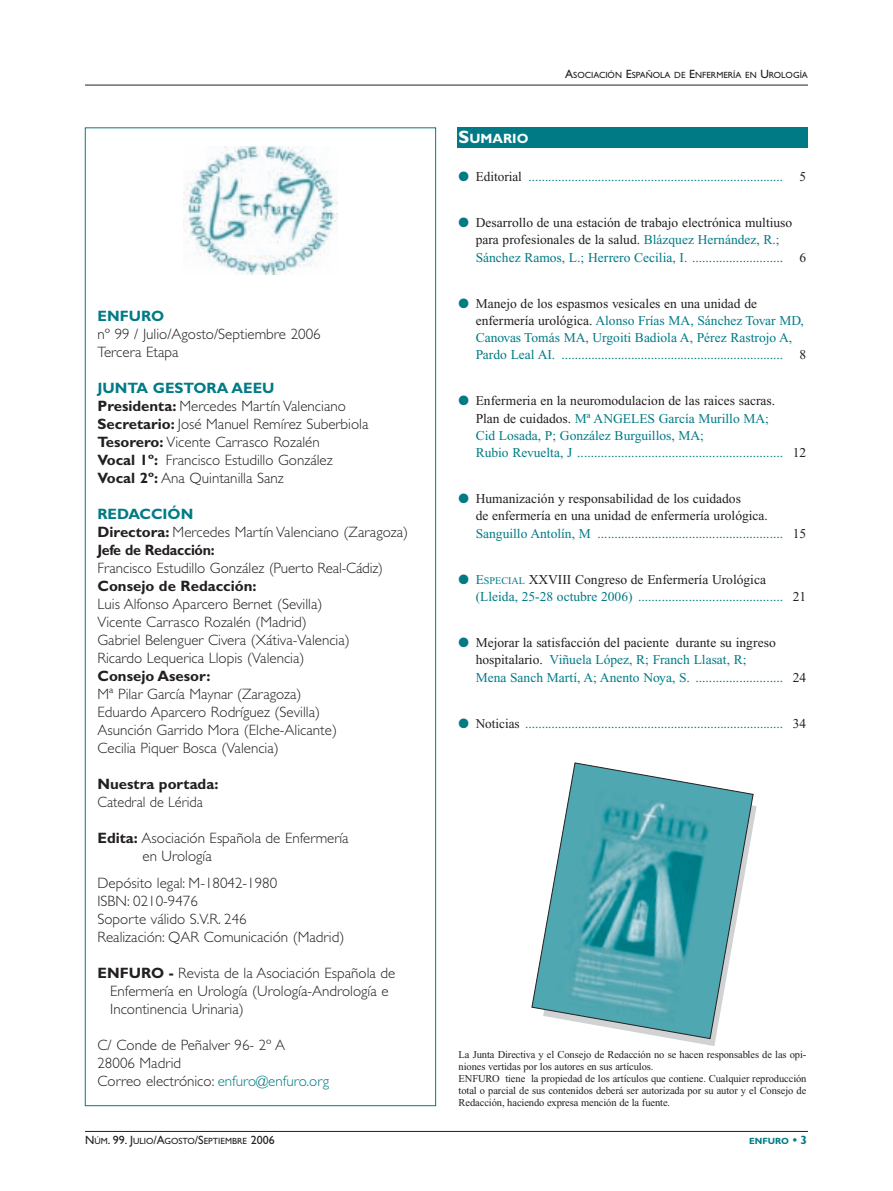
<style>
.page{position:relative;width:893px;height:1191px;background:#fff}
.page>*{position:absolute;margin:0;border:0;box-sizing:border-box;transform-origin:0 0}
.t1{font:300 15px/18px "Gill Sans";color:#231f20}
.t2{font:700 15px "Gill Sans";color:#231f20}
.t3{font:300 15px "Gill Sans";color:#231f20;scale:.95 1}
.t4{font:700 15px "Gill Sans";color:#007b85}
.t5{font:13.5px/17.2px "Times New Roman";color:#007b85}
.t6{font:13.5px/17.2px "Times New Roman";color:#231f20}
.t7{font:700 13.5px "Gill Sans";color:#fff}
.t8{font:10.5px/12px "Times New Roman";letter-spacing:-.01em;color:#231f20}
.t9{font:9px "Gill Sans";color:#231f20}
.t10{font:700 9px "Gill Sans";color:#007b85}
.s1{font-weight:700;color:#007b85}
.s2{font-weight:700}
.s3{color:#007b85}
.s4{font-size:12px}
.s5{font-size:18px}
.s6{color:#231f20}
.s7{font-size:10.2px}
</style>
<div class="page">
<hr style="left:85px;top:85px;width:723px;height:1px;background:#231f20">
<hr style="left:85px;top:1131px;width:723px;height:1px;background:#231f20">
<div style="left:457px;top:128px;width:351px;height:20px;background:#007b85"></div>
<img style="left:184px;top:147px;width:153px;height:128px">
<svg style="left:532px;top:762px;width:221px;height:277px"></svg>
<p class="t4" style="left:97px;top:310px;width:68px">ENFURO</p>
<p class="t1" style="left:97px;top:326px;width:225px">nº 99 / Julio/Agosto/Septiembre 2006<br>Tercera Etapa</p>
<p class="t1" style="left:97px;top:380px;width:272px"><span class="s1">JUNTA GESTORA AEEU<br></span><span class="s2">Presidenta:</span> Mercedes Martín Valenciano <span class="s2">Secretario:</span> José Manuel Remírez Suberbiola <span class="s2">Tesorero:</span> Vicente Carrasco Rozalén<br><span class="s2">Vocal 1º:</span> Francisco Estudillo González <span class="s2">Vocal 2º:</span> Ana Quintanilla Sanz</p>
<p class="t1" style="left:97px;top:506px;width:312px"><span class="s1">REDACCIÓN<br></span><span class="s2">Directora:</span> Mercedes Martín Valenciano (Zaragoza)<br><span class="s2">Jefe de Redacción:</span></p>
<p class="t1" style="left:97px;top:560px;width:287px">Francisco Estudillo González (Puerto Real-Cádiz)</p>
<p class="t2" style="left:97px;top:580px;width:160px">Consejo de Redacción:</p>
<p class="t1" style="left:97px;top:596px;width:254px">Luis Alfonso Aparcero Bernet (Sevilla)<br>Vicente Carrasco Rozalén (Madrid)<br>Gabriel Belenguer Civera (Xátiva-Valencia)<br>Ricardo Lequerica Llopis (Valencia)</p>
<p class="t2" style="left:97px;top:670px;width:115px">Consejo Asesor:</p>
<p class="t1" style="left:97px;top:686px;width:241px">Mª Pilar García Maynar (Zaragoza)<br>Eduardo Aparcero Rodríguez (Sevilla)<br>Asunción Garrido Mora (Elche-Alicante)<br>Cecilia Piquer Bosca (Valencia)</p>
<p class="t2" style="left:97px;top:778px;width:122px">Nuestra portada:</p>
<p class="t3" style="left:97px;top:796px;width:112px">Catedral de Lérida</p>
<p class="t1" style="left:142px;top:830px;width:208px;text-indent:-45px"><span class="s2">Edita:</span> Asociación Española de Enfermería en Urología</p>
<p class="t1" style="left:97px;top:875px;width:248px">Depósito legal: M-18042-1980<br>ISBN: 0210-9476<br>Soporte válido S.V.R. 246<br>Realización: QAR Comunicación (Madrid)</p>
<p class="t1" style="left:110px;top:965px;width:287px;text-indent:-13px"><span class="s2">ENFURO -</span> Revista de la Asociación Española de<br>Enfermería en Urología (Urología-Andrología e<br>Incontinencia Urinaria)</p>
<p class="t1" style="left:97px;top:1037px;width:233px">C/ Conde de Peñalver 96- 2º A<br>28006 Madrid<br>Correo electrónico: <span class="s3">enfuro@enfuro.org</span></p>
<p class="t9" style="left:565px;top:72px;width:244px"><span class="s4">A</span>SOCIACIÓN <span class="s4">E</span>SPAÑOLA DE <span class="s4">E</span>NFERMERÍA EN <span class="s4">U</span>ROLOGÍA</p>
<p class="t7" style="left:459px;top:133px;width:71px"><span class="s5">S</span>UMARIO</p>
<p class="t5" style="left:459px;top:169px;width:349px">● <span class="s6">Editorial</span> ............................................................................. <span class="s6">5</span></p>
<p class="t5" style="left:476px;top:215px;width:332px;text-indent:-17px">● <span class="s6">Desarrollo de una estación de trabajo electrónica multiuso para profesionales de la salud.</span> Blázquez Hernández, R.;<br>Sánchez Ramos, L.; Herrero Cecilia, I. ........................... <span class="s6">6</span></p>
<p class="t5" style="left:476px;top:296px;width:332px;text-indent:-17px">● <span class="s6">Manejo de los espasmos vesicales en una unidad de enfermería urológica.</span> Alonso Frías MA, Sánchez Tovar MD, Canovas Tomás MA, Urgoiti Badiola A, Pérez Rastrojo A, Pardo Leal AI. ................................................................... <span class="s6">8</span></p>
<p class="t5" style="left:476px;top:393px;width:332px;text-indent:-17px">● <span class="s6">Enfermeria en la neuromodulacion de las raices sacras.<br>Plan de cuidados.</span> Mª ANGELES García Murillo MA;<br>Cid Losada, P; González Burguillos, MA;<br>Rubio Revuelta, J ............................................................. <span class="s6">12</span></p>
<p class="t6" style="left:476px;top:491px;width:332px;text-indent:-17px"><span class="s3">●</span> Humanización y responsabilidad de los cuidados<br>de enfermería en una unidad de enfermería urológica.<br><span class="s3">Sanguillo Antolín, M .......................................................</span> 15</p>
<p class="t5" style="left:476px;top:572px;width:332px;text-indent:-17px">● E<span class="s7">SPECIAL</span> <span class="s6">XXVIII Congreso de Enfermería Urológica </span>(Lleida, 25-28 octubre 2006) ........................................... <span class="s6">21</span></p>
<p class="t5" style="left:476px;top:635px;width:332px;text-indent:-17px">● <span class="s6">Mejorar la satisfacción del paciente durante su ingreso hospitalario.</span> Viñuela López, R; Franch Llasat, R;<br>Mena Sanch Martí, A; Anento Noya, S. .......................... <span class="s6">24</span></p>
<p class="t5" style="left:459px;top:716px;width:349px">● <span class="s6">Noticias</span> .............................................................................. <span class="s6">34</span></p>
<p class="t8" style="left:459px;top:1049px;width:349px">La Junta Directiva y el Consejo de Redacción no se hacen responsables de las opi&shy;niones vertidas por los autores en sus artículos.<br>ENFURO tiene la propiedad de los artículos que contiene. Cualquier reproducción total o parcial de sus contenidos deberá ser autorizada por su autor y el Consejo de Redacción, haciendo expresa mención de la fuente.</p>
<p class="t9" style="left:85px;top:1137px;width:191px"><span class="s4">N</span>ÚM<span class="s4">. 99. J</span>ULIO<span class="s4">/A</span>GOSTO<span class="s4">/S</span>EPTIEMBRE <span class="s4">2006</span></p>
<p class="t10" style="left:749px;top:1137px;width:60px">ENFURO <span class="s4">• 3</span></p>
</div>
